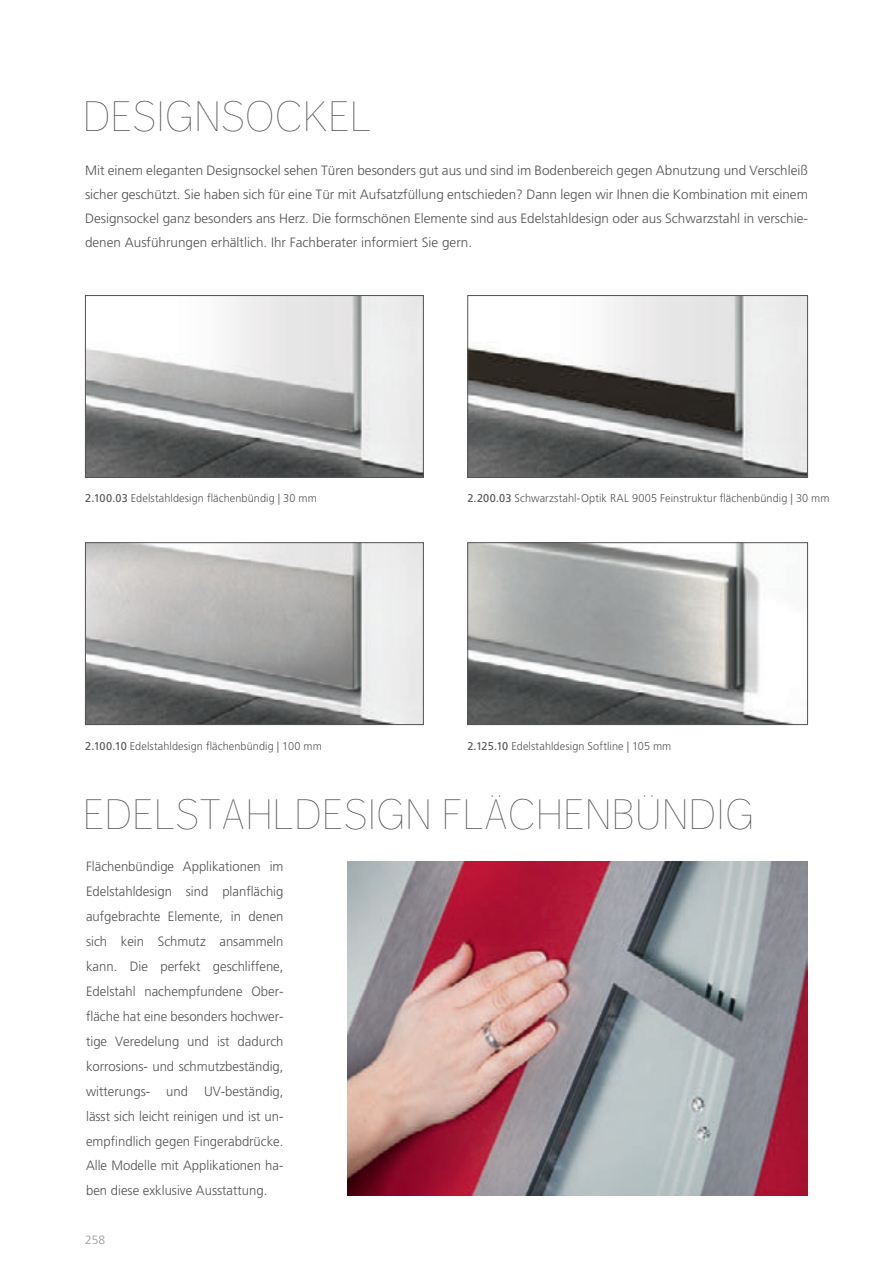
<style>
.page{position:relative;width:893px;height:1263px;background:#fff}
.page>*{position:absolute;margin:0;border:0;box-sizing:border-box;transform-origin:0 0}
.t1{font:100 42px "Dagny Pro";letter-spacing:.01em;color:#535355}
.t2{font:300 13.5px/24.9px "Frutiger LT Pro";color:#535355;text-align:justify}
.t3{font:300 12px "Frutiger LT Pro";color:#939598}
.t4{font:300 11.25px "Frutiger LT Pro";letter-spacing:.01em;color:#535355}
.s1{font-weight:400}
</style>
<div class="page">
<img style="left:87px;top:544px;width:335px;height:179px">
<div style="left:85px;top:542px;width:339px;height:183px;border:1px solid #535355"></div>
<img style="left:469px;top:544px;width:337px;height:179px">
<div style="left:467px;top:542px;width:341px;height:183px;border:1px solid #535355"></div>
<img style="left:469px;top:297px;width:337px;height:179px">
<div style="left:467px;top:295px;width:341px;height:183px;border:1px solid #535355"></div>
<img style="left:87px;top:297px;width:335px;height:179px">
<div style="left:85px;top:295px;width:339px;height:183px;border:1px solid #535355"></div>
<img style="left:347px;top:861px;width:461px;height:334px">
<h1 class="t1" style="left:83px;top:93px;width:289px">DESIGNSOCKEL</h1>
<p class="t2" style="left:85px;top:159px;width:724px;line-height:24px">Mit einem eleganten Designsockel sehen Türen besonders gut aus und sind im Bodenbereich gegen Abnutzung und Verschleiß sicher geschützt. Sie haben sich für eine Tür mit Aufsatzfüllung entschieden? Dann legen wir Ihnen die Kombination mit einem Designsockel ganz besonders ans Herz. Die formschönen Elemente sind aus Edelstahldesign oder aus Schwarzstahl in verschie&shy;denen Ausführungen erhältlich. Ihr Fachberater informiert Sie gern.</p>
<p class="t4" style="left:85px;top:492px;width:233px"><span class="s1">2.100.03</span> Edelstahldesign flächenbündig | 30 mm</p>
<p class="t4" style="left:467px;top:492px;width:364px"><span class="s1">2.200.03</span> Schwarzstahl-Optik RAL 9005 Feinstruktur flächenbündig | 30 mm</p>
<p class="t4" style="left:85px;top:740px;width:238px"><span class="s1">2.100.10</span> Edelstahldesign flächenbündig | 100 mm</p>
<p class="t4" style="left:467px;top:740px;width:206px"><span class="s1">2.125.10</span> Edelstahldesign Softline | 105 mm</p>
<h1 class="t1" style="left:83px;top:791px;width:672px">EDELSTAHLDESIGN FLÄCHENBÜNDIG</h1>
<p class="t2" style="left:86px;top:854px;width:199px">Flächenbündige Applikationen im Edelstahldesign sind planflächig aufgebrachte Elemente, in denen sich kein Schmutz ansammeln kann. Die perfekt geschliffene, Edelstahl nachempfundene Ober&shy;fläche hat eine besonders hochwer&shy;tige Veredelung und ist dadurch korrosions- und schmutzbeständig, witterungs- und UV-beständig, lässt sich leicht reinigen und ist un&shy;empfindlich gegen Fingerabdrücke.<br>Alle Modelle mit Applikationen ha&shy;ben diese exklusive Ausstattung.</p>
<p class="t3" style="left:85px;top:1233px;width:22px">258</p>
</div>
